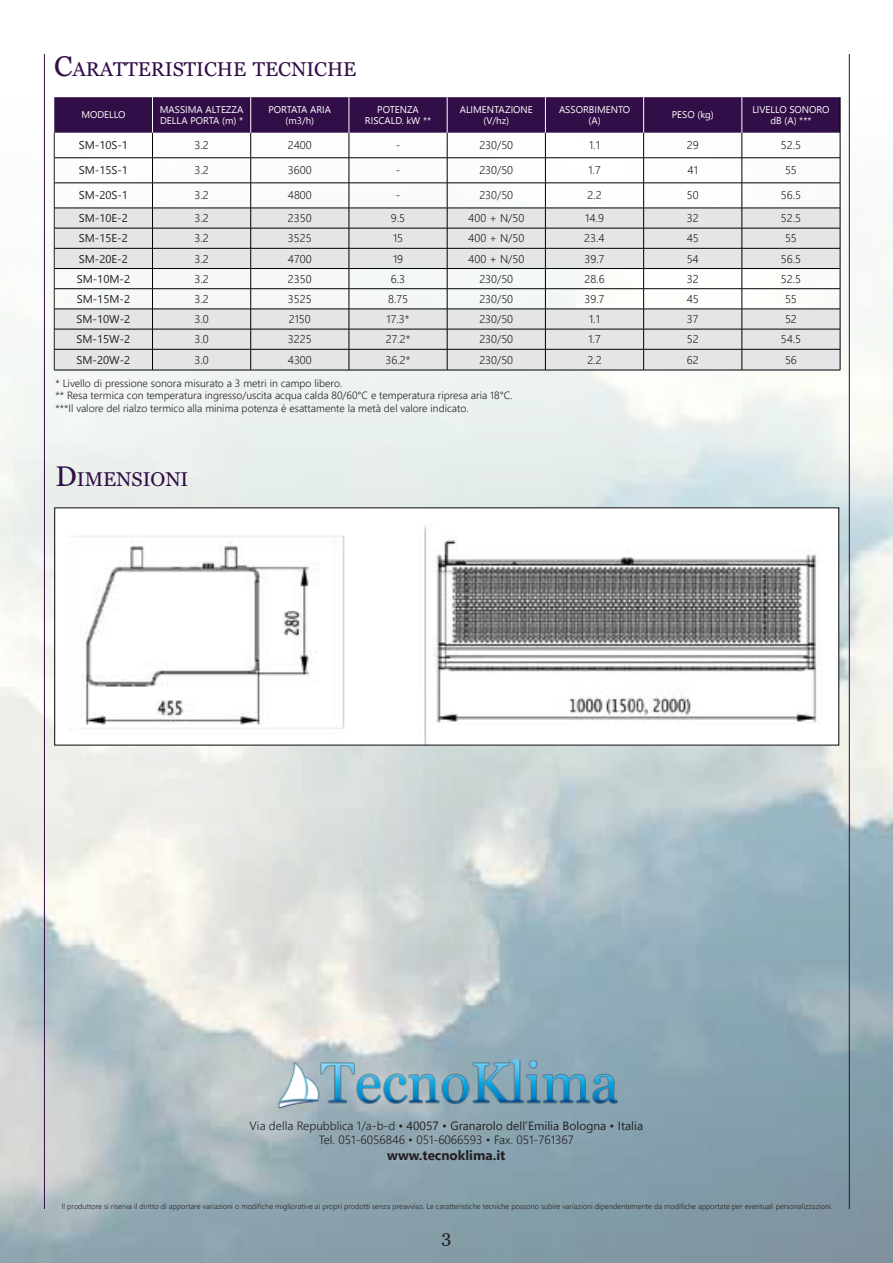
<style>
.page{position:relative;width:893px;height:1263px;background:#fff}
.page>*{position:absolute;margin:0;border:0;box-sizing:border-box;transform-origin:0 0}
.t1{font:19.95px "Vani";color:#310e47}
.t2{font:18px "Vani";color:#231f20}
.t3{font:700 13.5px "Nirmala UI";color:#231f20}
.t4{font:12px "Nirmala UI";color:#231f20}
.t5{font:300 12px "Nirmala UI";color:#231f20}
.t6{font:300 11.25px "Nirmala UI";color:#231f20}
.t7{font:11.25px "Nirmala UI";color:#231f20}
.t8{font:300 10.5px "Nirmala UI";color:#231f20}
.t9{font:9.75px "Nirmala UI";color:#fff}
.t10{font:300 7.5px "Nirmala UI";color:#231f20}
.s1{font-size:28.5px}
.s2{font-weight:300}
</style>
<div class="page">
<img style="left:0;top:54px;width:893px;height:1209px">
<hr style="left:44px;top:54px;width:1px;height:1155px;background:#310e47">
<hr style="left:849px;top:54px;width:1px;height:1155px;background:#310e47">
<div style="left:55px;top:508px;width:784px;height:237px;background:#fff"></div>
<img style="left:74px;top:525px;width:748px;height:218px">
<svg style="left:54px;top:97px;width:787px;height:273px"></svg>
<hr style="left:54px;top:370px;width:98px;height:1px;background:#000">
<hr style="left:152px;top:370px;width:99px;height:1px;background:#000">
<hr style="left:251px;top:370px;width:98px;height:1px;background:#000">
<hr style="left:349px;top:370px;width:98px;height:1px;background:#000">
<hr style="left:447px;top:370px;width:98px;height:1px;background:#000">
<hr style="left:545px;top:370px;width:99px;height:1px;background:#000">
<hr style="left:644px;top:370px;width:98px;height:1px;background:#000">
<hr style="left:742px;top:370px;width:98px;height:1px;background:#000">
<hr style="left:152px;top:97px;width:1px;height:36px;background:#fff">
<hr style="left:250px;top:97px;width:1px;height:36px;background:#fff">
<hr style="left:349px;top:97px;width:1px;height:36px;background:#fff">
<hr style="left:447px;top:97px;width:1px;height:36px;background:#fff">
<hr style="left:545px;top:97px;width:1px;height:36px;background:#fff">
<hr style="left:643px;top:97px;width:1px;height:36px;background:#fff">
<hr style="left:742px;top:97px;width:1px;height:36px;background:#fff">
<img style="left:277px;top:1058px;width:341px;height:54px">
<p class="t1" style="left:54px;top:57px;width:304px"><span class="s1">C</span>ARATTERISTICHE TECNICHE</p>
<p class="t9" style="left:81px;top:107px;width:46px">MODELLO</p>
<p class="t9" style="left:160px;top:102px;width:85px">MASSIMA ALTEZZA</p>
<p class="t9" style="left:160px;top:113px;width:84px">DELLA PORTA (m) *</p>
<p class="t9" style="left:268px;top:102px;width:64px">PORTATA ARIA</p>
<p class="t9" style="left:285px;top:113px;width:30px">(m3/h)</p>
<p class="t9" style="left:377px;top:102px;width:43px">POTENZA</p>
<p class="t9" style="left:365px;top:113px;width:68px">RISCALD. kW **</p>
<p class="t9" style="left:460px;top:102px;width:75px">ALIMENTAZIONE</p>
<p class="t9" style="left:483px;top:113px;width:27px">(V/hz)</p>
<p class="t9" style="left:559px;top:102px;width:73px">ASSORBIMENTO</p>
<p class="t9" style="left:588px;top:113px;width:14px">(A)</p>
<p class="t9" style="left:672px;top:107px;width:43px">PESO (kg)</p>
<p class="t9" style="left:752px;top:102px;width:79px">LIVELLO SONORO</p>
<p class="t9" style="left:770px;top:113px;width:43px">dB (A) ***</p>
<p class="t7" style="left:79px;top:136px;width:51px">SM-10S-1</p>
<p class="t6" style="left:194px;top:136px;width:16px">3.2</p>
<p class="t6" style="left:288px;top:136px;width:25px">2400</p>
<p class="t6" style="left:396px;top:136px;width:6px">-</p>
<p class="t6" style="left:479px;top:136px;width:35px">230/50</p>
<p class="t6" style="left:589px;top:136px;width:12px">1.1</p>
<p class="t6" style="left:687px;top:136px;width:13px">29</p>
<p class="t6" style="left:781px;top:136px;width:22px">52.5</p>
<p class="t7" style="left:79px;top:162px;width:51px">SM-15S-1</p>
<p class="t6" style="left:194px;top:161px;width:16px">3.2</p>
<p class="t6" style="left:288px;top:161px;width:25px">3600</p>
<p class="t6" style="left:396px;top:161px;width:6px">-</p>
<p class="t6" style="left:479px;top:161px;width:35px">230/50</p>
<p class="t6" style="left:588px;top:161px;width:14px">1.7</p>
<p class="t6" style="left:688px;top:161px;width:12px">41</p>
<p class="t6" style="left:785px;top:161px;width:13px">55</p>
<p class="t7" style="left:79px;top:187px;width:51px">SM-20S-1</p>
<p class="t6" style="left:194px;top:187px;width:16px">3.2</p>
<p class="t6" style="left:288px;top:187px;width:25px">4800</p>
<p class="t6" style="left:396px;top:187px;width:6px">-</p>
<p class="t6" style="left:479px;top:187px;width:35px">230/50</p>
<p class="t6" style="left:587px;top:187px;width:16px">2.2</p>
<p class="t6" style="left:687px;top:187px;width:13px">50</p>
<p class="t6" style="left:781px;top:187px;width:22px">56.5</p>
<p class="t7" style="left:79px;top:209px;width:50px">SM-10E-2</p>
<p class="t6" style="left:194px;top:209px;width:16px">3.2</p>
<p class="t6" style="left:288px;top:209px;width:25px">2350</p>
<p class="t6" style="left:391px;top:209px;width:16px">9.5</p>
<p class="t6" style="left:468px;top:209px;width:58px">400 + N/50</p>
<p class="t6" style="left:585px;top:209px;width:20px">14.9</p>
<p class="t6" style="left:687px;top:209px;width:13px">32</p>
<p class="t6" style="left:781px;top:209px;width:22px">52.5</p>
<p class="t7" style="left:79px;top:229px;width:50px">SM-15E-2</p>
<p class="t6" style="left:194px;top:229px;width:16px">3.2</p>
<p class="t6" style="left:288px;top:229px;width:25px">3525</p>
<p class="t6" style="left:393px;top:229px;width:12px">15</p>
<p class="t6" style="left:468px;top:229px;width:58px">400 + N/50</p>
<p class="t6" style="left:584px;top:229px;width:22px">23.4</p>
<p class="t6" style="left:687px;top:229px;width:14px">45</p>
<p class="t6" style="left:785px;top:229px;width:13px">55</p>
<p class="t7" style="left:79px;top:250px;width:50px">SM-20E-2</p>
<p class="t6" style="left:194px;top:250px;width:16px">3.2</p>
<p class="t6" style="left:288px;top:250px;width:25px">4700</p>
<p class="t6" style="left:393px;top:250px;width:12px">19</p>
<p class="t6" style="left:468px;top:250px;width:58px">400 + N/50</p>
<p class="t6" style="left:584px;top:250px;width:22px">39.7</p>
<p class="t6" style="left:687px;top:250px;width:14px">54</p>
<p class="t6" style="left:781px;top:250px;width:22px">56.5</p>
<p class="t7" style="left:77px;top:270px;width:55px">SM-10M-2</p>
<p class="t6" style="left:194px;top:270px;width:16px">3.2</p>
<p class="t6" style="left:288px;top:270px;width:25px">2350</p>
<p class="t6" style="left:391px;top:270px;width:16px">6.3</p>
<p class="t6" style="left:479px;top:270px;width:35px">230/50</p>
<p class="t6" style="left:584px;top:270px;width:22px">28.6</p>
<p class="t6" style="left:687px;top:270px;width:13px">32</p>
<p class="t6" style="left:781px;top:270px;width:22px">52.5</p>
<p class="t7" style="left:77px;top:290px;width:55px">SM-15M-2</p>
<p class="t6" style="left:194px;top:290px;width:16px">3.2</p>
<p class="t6" style="left:288px;top:290px;width:25px">3525</p>
<p class="t6" style="left:388px;top:290px;width:22px">8.75</p>
<p class="t6" style="left:479px;top:290px;width:35px">230/50</p>
<p class="t6" style="left:584px;top:290px;width:22px">39.7</p>
<p class="t6" style="left:687px;top:290px;width:14px">45</p>
<p class="t6" style="left:785px;top:290px;width:13px">55</p>
<p class="t7" style="left:76px;top:310px;width:55px">SM-10W-2</p>
<p class="t6" style="left:194px;top:310px;width:16px">3.0</p>
<p class="t6" style="left:289px;top:310px;width:24px">2150</p>
<p class="t6" style="left:387px;top:310px;width:24px">17.3*</p>
<p class="t6" style="left:479px;top:310px;width:35px">230/50</p>
<p class="t6" style="left:589px;top:310px;width:12px">1.1</p>
<p class="t6" style="left:687px;top:310px;width:13px">37</p>
<p class="t6" style="left:785px;top:310px;width:13px">52</p>
<p class="t7" style="left:76px;top:330px;width:55px">SM-15W-2</p>
<p class="t6" style="left:194px;top:330px;width:16px">3.0</p>
<p class="t6" style="left:288px;top:330px;width:25px">3225</p>
<p class="t6" style="left:386px;top:330px;width:26px">27.2*</p>
<p class="t6" style="left:479px;top:330px;width:35px">230/50</p>
<p class="t6" style="left:588px;top:330px;width:14px">1.7</p>
<p class="t6" style="left:687px;top:330px;width:13px">52</p>
<p class="t6" style="left:781px;top:330px;width:22px">54.5</p>
<p class="t7" style="left:76px;top:351px;width:55px">SM-20W-2</p>
<p class="t6" style="left:194px;top:351px;width:16px">3.0</p>
<p class="t6" style="left:288px;top:351px;width:25px">4300</p>
<p class="t6" style="left:386px;top:351px;width:26px">36.2*</p>
<p class="t6" style="left:479px;top:351px;width:35px">230/50</p>
<p class="t6" style="left:587px;top:351px;width:16px">2.2</p>
<p class="t6" style="left:687px;top:351px;width:13px">62</p>
<p class="t6" style="left:785px;top:351px;width:13px">56</p>
<p class="t8" style="left:56px;top:375px;width:288px">* Livello di pressione sonora misurato a 3 metri in campo libero.</p>
<p class="t8" style="left:56px;top:387px;width:458px">** Resa termica con temperatura ingresso/uscita acqua calda 80/60°C e temperatura ripresa aria 18°C.</p>
<p class="t8" style="left:56px;top:400px;width:415px">***Il valore del rialzo termico alla minima potenza è esattamente la metà del valore indicato.</p>
<p class="t1" style="left:56px;top:468px;width:134px"><span class="s1">D</span>IMENSIONI</p>
<p class="t4" style="left:250px;top:1116px;width:395px"><span class="s2">Via della Repubblica 1/a-b-d</span> • 40057 • Granarolo dell’Emilia Bologna • Italia</p>
<p class="t5" style="left:319px;top:1130px;width:257px">Tel. 051-6056846 • 051-6066593 • Fax. 051-761367</p>
<p class="t3" style="left:387px;top:1145px;width:120px">www.tecnoklima.it</p>
<p class="t10" style="left:62px;top:1200px;width:772px">Il produttore si riserva il diritto di apportare variazioni o modifiche migliorative ai propri prodotti senza preavviso. Le caratteristiche tecniche possono subire variazioni dipendentemente da modifiche apportate per eventuali personalizzazioni.</p>
<p class="t2" style="left:441px;top:1226px;width:11px">3</p>
</div>
